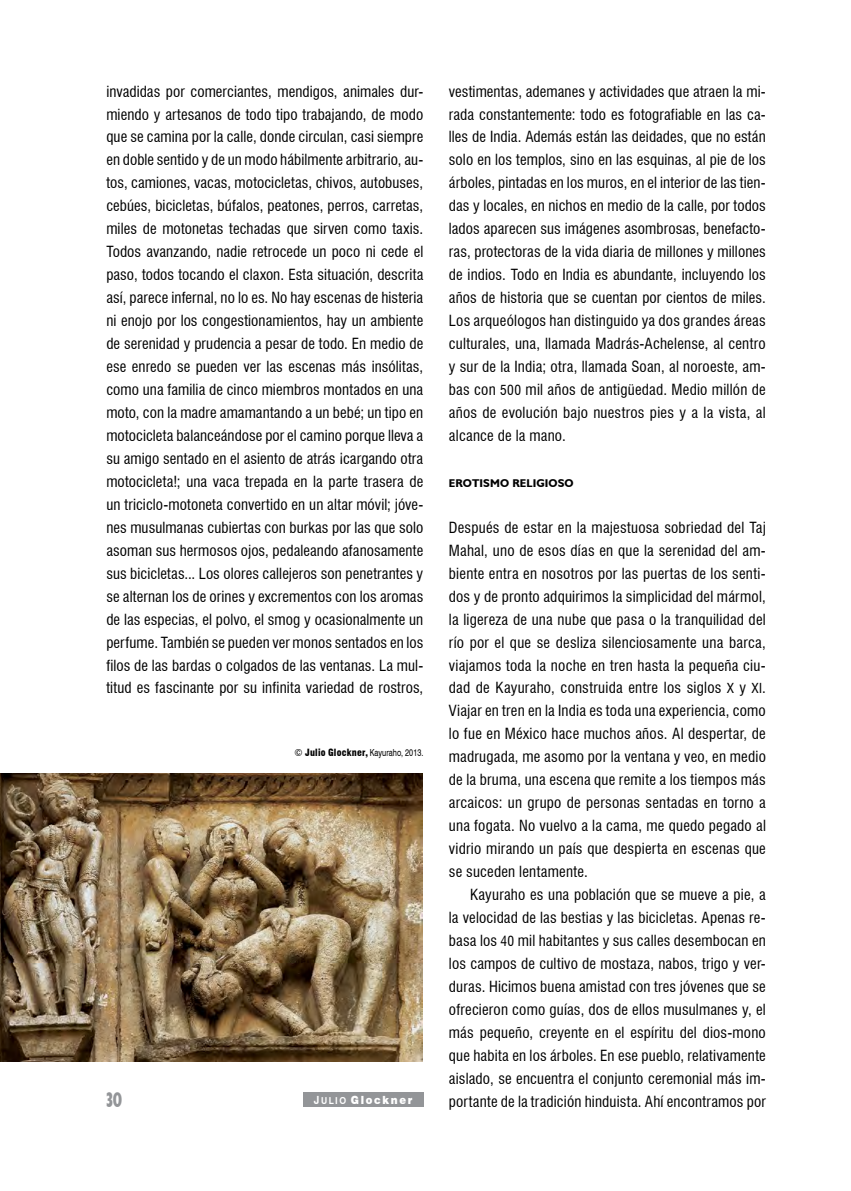
<style>
.page{position:relative;width:851px;height:1191px;background:#fff}
.page>*{position:absolute;margin:0;border:0;box-sizing:border-box;transform-origin:0 0}
.t1{font:700 condensed 21px "Humanist 521 BT Xtra";color:#939598;scale:.75 1}
.t2{font:condensed 15px/23px "Swiss 721 BT";letter-spacing:.01em;color:#000;text-align:justify}
.t3{font:700 11.25px "Humanist 521 BT";letter-spacing:.01em;color:#000}
.t4{font:900 11.25px "Swiss 721 BT";letter-spacing:.165em;color:#fff;scale:.9 1}
.t5{font:900 condensed 9.75px "Swiss 721 BT";letter-spacing:.02em;color:#000}
.s1{font-size:13.5px}
.s2{font-weight:400}
.s3{font-weight:400;font-stretch:normal}
.s4{font-family:"Swiss 721 BT Bold SC850";font-weight:400}
.s5{font-family:"Swiss 721 BT Bold SC850";font-weight:400;font-size:9.6px}
</style>
<div class="page">
<div style="left:303px;top:1092px;width:120px;height:14px;background:#939598"></div>
<img style="left:0;top:773px;width:423px;height:288px">
<p class="t2" style="left:106px;top:80px;width:318px">invadidas por comerciantes, mendigos, animales dur&shy;miendo y artesanos de todo tipo trabajando, de modo que se camina por la calle, donde circulan, casi siempre en doble sentido y de un modo hábilmente arbitrario, au&shy;tos, camiones, vacas, motocicletas, chivos, autobuses, cebúes, bicicletas, búfalos, peatones, perros, carretas, miles de motonetas techadas que sirven como taxis.<br>Todos avanzando, nadie retrocede un poco ni cede el paso, todos tocando el claxon. Esta situación, descrita así, parece infernal, no lo es. No hay escenas de histeria ni enojo por los congestionamientos, hay un ambiente de serenidad y prudencia a pesar de todo. En medio de ese enredo se pueden ver las escenas más insólitas, como una familia de cinco miembros montados en una moto, con la madre amamantando a un bebé; un tipo en motocicleta balanceándose por el camino porque lleva a su amigo sentado en el asiento de atrás ¡cargando otra motocicleta!; una vaca trepada en la parte trasera de un triciclo-motoneta convertido en un altar móvil; jóve&shy;nes musulmanas cubiertas con burkas por las que solo asoman sus hermosos ojos, pedaleando afanosamente sus bicicletas... Los olores callejeros son penetrantes y se alternan los de orines y excrementos con los aromas de las especias, el polvo, el smog y ocasionalmente un perfume. También se pueden ver monos sentados en los filos de las bardas o colgados de las ventanas. La mul&shy;titud es fascinante por su infinita variedad de rostros,</p>
<p class="t2" style="left:449px;top:80px;width:318px">vestimentas, ademanes y actividades que atraen la mi&shy;rada constantemente: todo es fotografiable en las ca&shy;lles de India. Además están las deidades, que no están solo en los templos, sino en las esquinas, al pie de los árboles, pintadas en los muros, en el interior de las tien&shy;das y locales, en nichos en medio de la calle, por todos lados aparecen sus imágenes asombrosas, benefacto&shy;ras, protectoras de la vida diaria de millones y millones de indios. Todo en India es abundante, incluyendo los años de historia que se cuentan por cientos de miles.<br>Los arqueólogos han distinguido ya dos grandes áreas culturales, una, llamada Madrás-Achelense, al centro y sur de la India; otra, llamada Soan, al noroeste, am&shy;bas con <span class="s1">500</span> mil años de antigüedad. Medio millón de años de evolución bajo nuestros pies y a la vista, al alcance de la mano.</p>
<p class="t3" style="left:449px;top:476px;width:38px">EROTISM</p>
<p class="t3" style="left:500px;top:476px;width:27px">O RELIGI</p>
<p class="t3" style="left:548px;top:476px;width:27px">OSO</p>
<p class="t2" style="left:449px;top:516px;width:318px">Después de estar en la majestuosa sobriedad del Taj Mahal, uno de esos días en que la serenidad del am&shy;biente entra en nosotros por las puertas de los senti&shy;dos y de pronto adquirimos la simplicidad del mármol, la ligereza de una nube que pasa o la tranquilidad del río por el que se desliza silenciosamente una barca, viajamos toda la noche en tren hasta la pequeña ciu&shy;dad de Kayuraho, construida entre los siglos <span class="s1">X</span> y <span class="s1">XI</span>.<br>Viajar en tren en la India es toda una experiencia, como lo fue en México hace muchos años. Al despertar, de madrugada, me asomo por la ventana y veo, en medio de la bruma, una escena que remite a los tiempos más arcaicos: un grupo de personas sentadas en torno a una fogata. No vuelvo a la cama, me quedo pegado al vidrio mirando un país que despierta en escenas que se suceden lentamente.</p>
<p class="t2" style="left:449px;top:883px;width:318px;text-indent:21px">Kayuraho es una población que se mueve a pie, a la velocidad de las bestias y las bicicletas. Apenas re&shy;basa los <span class="s1">40</span> mil habitantes y sus calles desembocan en los campos de cultivo de mostaza, nabos, trigo y ver&shy;duras. Hicimos buena amistad con tres jóvenes que se ofrecieron como guías, dos de ellos musulmanes y, el más pequeño, creyente en el espíritu del dios-mono que habita en los árboles. En ese pueblo, relativamente aislado, se encuentra el conjunto ceremonial más im&shy;portante de la tradición hinduista. Ahí encontramos por</p>
<p class="t5" style="left:294px;top:746px;width:130px"><span class="s2">©</span> Julio Glockner, <span class="s3">Kayuraho, 2013.</span></p>
<h1 class="t1" style="left:106px;top:1086px;width:23px">30</h1>
<p class="t4" style="left:314px;top:1092px;width:111px"><span class="s4">J</span><span class="s5">ulio</span> Glockner</p>
</div>
